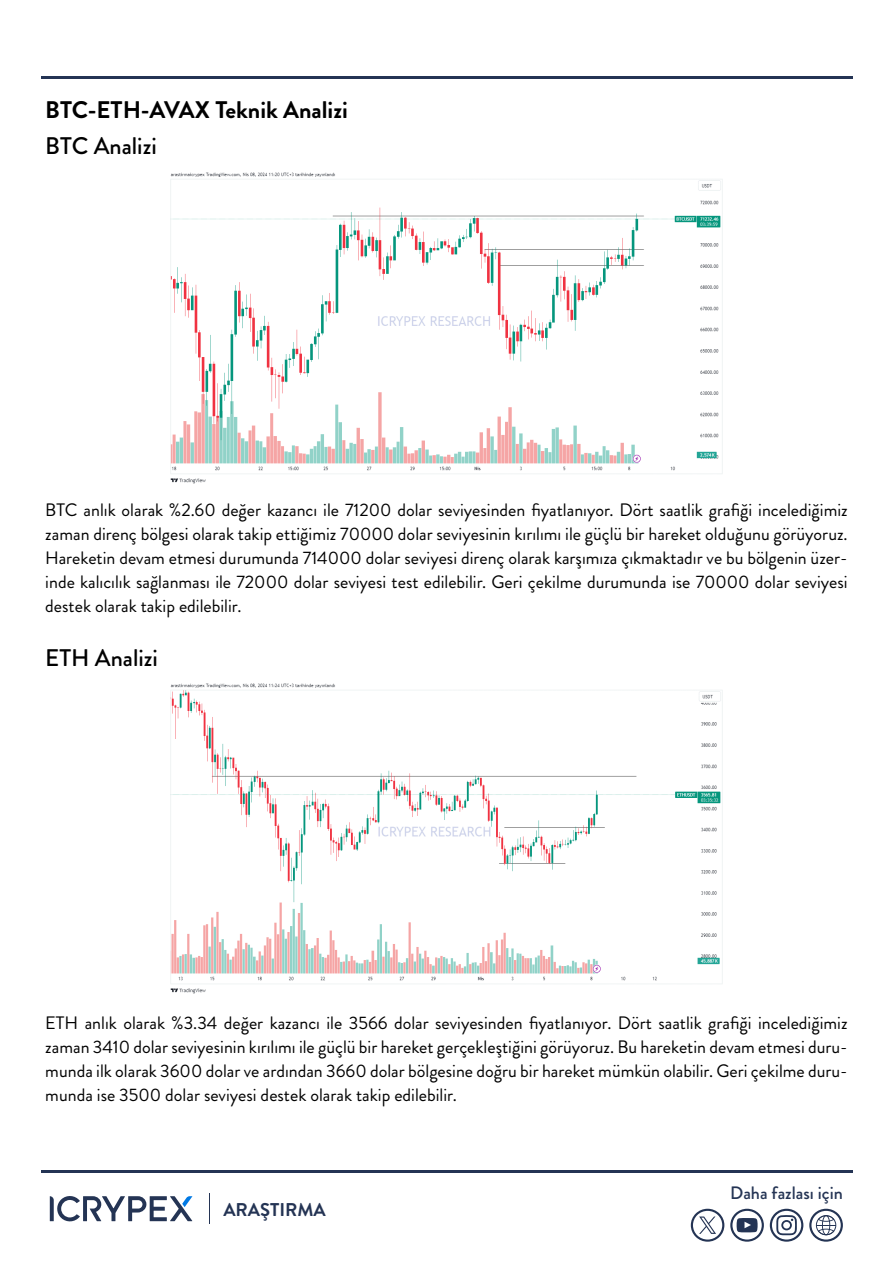
<style>
.page{position:relative;width:893px;height:1263px;background:#fff}
.page>*{position:absolute;margin:0;border:0;box-sizing:border-box;transform-origin:0 0}
.t1{font:700 24px "Brandon Grotesque";color:#000}
.t2{font:500 24px "Brandon Grotesque";color:#000}
.t3{font:700 18.45px "Brandon Grotesque";color:#243454}
.t4{font:18px/24px "Brandon Grotesque";color:#000;text-align:justify}
.t5{font:500 18px "Brandon Grotesque";color:#243454}
</style>
<div class="page">
<hr style="left:41px;top:1170px;width:811px;height:2px;background:#243454">
<hr style="left:41px;top:76px;width:811px;height:2px;background:#243454">
<svg style="left:50px;top:1196px;width:142px;height:26px"></svg>
<hr style="left:209px;top:1193px;width:1px;height:31px;background:#243454">
<svg style="left:809px;top:1209px;width:34px;height:33px"></svg>
<svg style="left:770px;top:1209px;width:33px;height:33px"></svg>
<svg style="left:730px;top:1209px;width:34px;height:33px"></svg>
<svg style="left:691px;top:1209px;width:33px;height:33px"></svg>
<img style="left:170px;top:172px;width:553px;height:312px">
<img style="left:170px;top:683px;width:553px;height:311px">
<h1 class="t1" style="left:45px;top:93px;width:304px">BTC-ETH-AVAX Teknik Analizi</h1>
<h1 class="t2" style="left:45px;top:129px;width:113px">BTC Analizi</h1>
<p class="t4" style="left:45px;top:498px;width:804px">BTC anlık olarak %2.60 değer kazancı ile 71200 dolar seviyesinden fiyatlanıyor. Dört saatlik grafiği incelediğimiz zaman direnç bölgesi olarak takip ettiğimiz 70000 dolar seviyesinin kırılımı ile güçlü bir hareket olduğunu görüyoruz.<br>Hareketin devam etmesi durumunda 714000 dolar seviyesi direnç olarak karşımıza çıkmaktadır ve bu bölgenin üzer&shy;inde kalıcılık sağlanması ile 72000 dolar seviyesi test edilebilir. Geri çekilme durumunda ise 70000 dolar seviyesi destek olarak takip edilebilir.</p>
<h1 class="t2" style="left:45px;top:641px;width:114px">ETH Analizi</h1>
<p class="t4" style="left:45px;top:1011px;width:804px">ETH anlık olarak %3.34 değer kazancı ile 3566 dolar seviyesinden fiyatlanıyor. Dört saatlik grafiği incelediğimiz zaman 3410 dolar seviyesinin kırılımı ile güçlü bir hareket gerçekleştiğini görüyoruz. Bu hareketin devam etmesi duru&shy;munda ilk olarak 3600 dolar ve ardından 3660 dolar bölgesine doğru bir hareket mümkün olabilir. Geri çekilme duru&shy;munda ise 3500 dolar seviyesi destek olarak takip edilebilir.</p>
<p class="t3" style="left:223px;top:1197px;width:104px">ARAŞTIRMA</p>
<p class="t5" style="left:730px;top:1181px;width:114px">Daha fazlası için</p>
</div>
